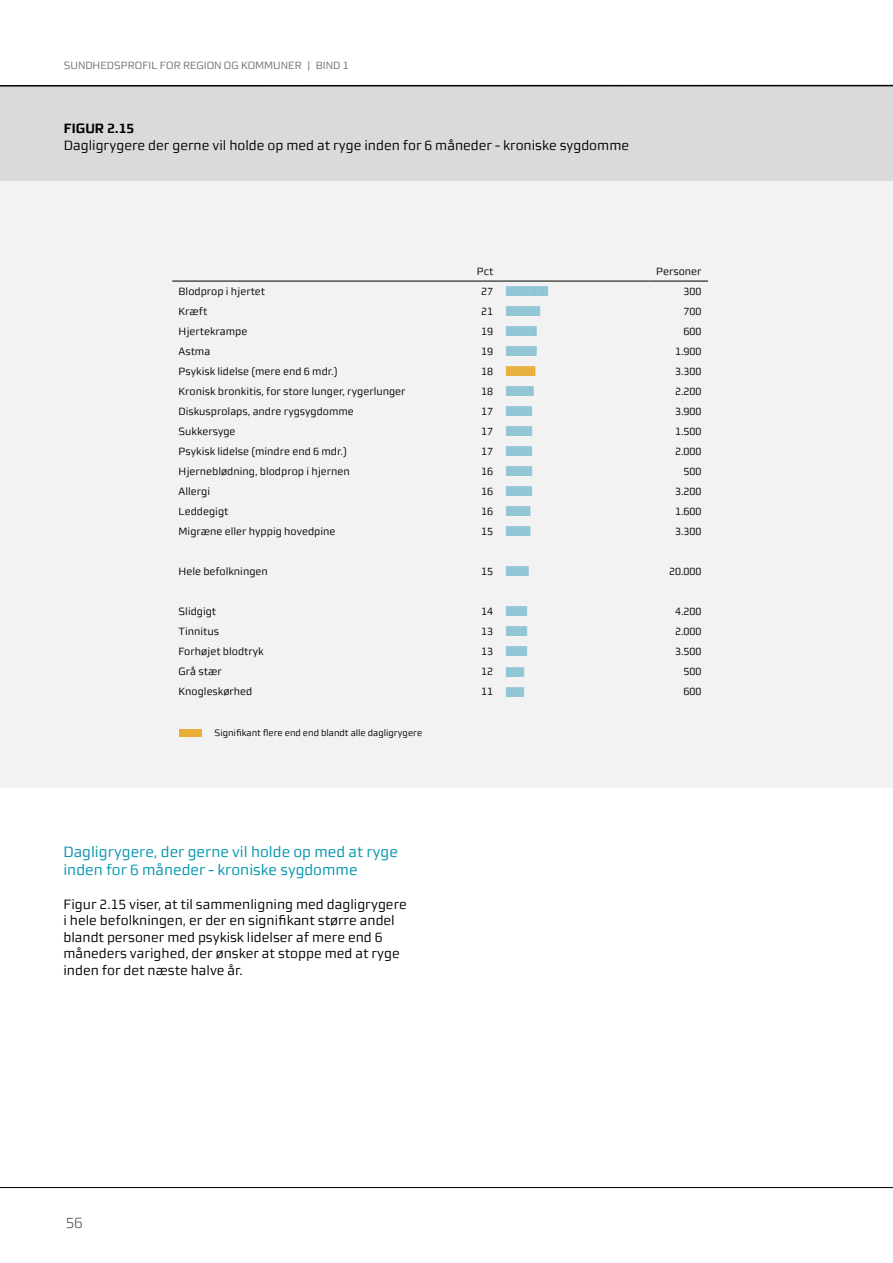
<style>
.page{position:relative;width:893px;height:1263px;background:#fff}
.page>*{position:absolute;margin:0;border:0;box-sizing:border-box;transform-origin:0 0}
.t1{font:15px/18px "midtsans";color:#0094af}
.t2{font:15px "midtsans";color:#706f6f}
.t3{font:13.5px/16.5px "midtsans";color:#000}
.t4{font:700 13.5px "midtsans";color:#000}
.t5{font:700 11.55px "Britannic";color:#8dc5d5;scale:.91 1}
.t6{font:700 11.55px "Britannic";color:#e8ae36;scale:.91 1}
.t7{font:10.5px "midtsans";color:#000}
.t8{font:10.5px "midtsans";color:#706f6f}
.t9{font:9.15px "midtsans";color:#000}
.s1{font-family:"midtsans";font-weight:400;font-size:10.5px;color:#000}
</style>
<div class="page">
<hr style="left:0;top:1187px;width:893px;height:1px;background:#000">
<div style="left:0;top:87px;width:893px;height:95px;background:#dadada"></div>
<hr style="left:0;top:85px;width:893px;height:2px;background:#000">
<div style="left:0;top:182px;width:893px;height:606px;background:#f2f2f2"></div>
<hr style="left:172px;top:281px;width:298px;height:1px;background:#000">
<hr style="left:470px;top:281px;width:30px;height:1px;background:#000">
<hr style="left:500px;top:281px;width:148px;height:1px;background:#000">
<hr style="left:648px;top:281px;width:60px;height:1px;background:#000">
<div style="left:179px;top:729px;width:23px;height:8px;background:#e8ae36"></div>
<p class="t8" style="left:64px;top:60px;width:286px">SUNDHEDSPROFIL FOR REGION OG KOMMUNER | BIND 1</p>
<p class="t4" style="left:64px;top:121px;width:72px">FIGUR 2.15</p>
<p class="t3" style="left:64px;top:137px;width:567px">Dagligrygere der gerne vil holde op med at ryge inden for 6 måneder - kroniske sygdomme</p>
<p class="t7" style="left:477px;top:265px;width:18px">Pct</p>
<p class="t7" style="left:656px;top:265px;width:47px">Personer</p>
<p class="t7" style="left:179px;top:285px;width:88px">Blodprop i hjertet</p>
<p class="t5" style="left:481px;top:284px;width:75px"><span class="s1">27</span> ||||||||||||||||||||||||||</p>
<p class="t7" style="left:684px;top:285px;width:20px">300</p>
<p class="t7" style="left:179px;top:305px;width:30px">Kræft</p>
<p class="t5" style="left:481px;top:304px;width:66px"><span class="s1">21</span> |||||||||||||||||||||</p>
<p class="t7" style="left:684px;top:305px;width:20px">700</p>
<p class="t7" style="left:179px;top:325px;width:70px">Hjertekrampe</p>
<p class="t5" style="left:481px;top:324px;width:63px"><span class="s1">19</span> |||||||||||||||||||</p>
<p class="t7" style="left:684px;top:325px;width:20px">600</p>
<p class="t7" style="left:179px;top:345px;width:33px">Astma</p>
<p class="t5" style="left:481px;top:344px;width:63px"><span class="s1">19</span> |||||||||||||||||||</p>
<p class="t7" style="left:675px;top:345px;width:28px">1.900</p>
<p class="t7" style="left:179px;top:365px;width:160px">Psykisk lidelse (mere end 6 mdr.)</p>
<p class="t6" style="left:481px;top:364px;width:61px"><span class="s1">18</span> ||||||||||||||||||</p>
<p class="t7" style="left:675px;top:365px;width:28px">3.300</p>
<p class="t7" style="left:179px;top:385px;width:229px">Kronisk bronkitis, for store lunger, rygerlunger</p>
<p class="t5" style="left:481px;top:384px;width:59px"><span class="s1">18</span> |||||||||||||||||</p>
<p class="t7" style="left:675px;top:385px;width:28px">2.200</p>
<p class="t7" style="left:179px;top:405px;width:177px">Diskusprolaps, andre rygsygdomme</p>
<p class="t5" style="left:481px;top:404px;width:57px"><span class="s1">17</span> ||||||||||||||||</p>
<p class="t7" style="left:675px;top:405px;width:28px">3.900</p>
<p class="t7" style="left:179px;top:425px;width:59px">Sukkersyge</p>
<p class="t5" style="left:481px;top:424px;width:57px"><span class="s1">17</span> ||||||||||||||||</p>
<p class="t7" style="left:675px;top:425px;width:28px">1.500</p>
<p class="t7" style="left:179px;top:445px;width:170px">Psykisk lidelse (mindre end 6 mdr.)</p>
<p class="t5" style="left:481px;top:444px;width:57px"><span class="s1">17</span> ||||||||||||||||</p>
<p class="t7" style="left:675px;top:445px;width:28px">2.000</p>
<p class="t7" style="left:179px;top:465px;width:173px">Hjerneblødning, blodprop i hjernen</p>
<p class="t5" style="left:481px;top:464px;width:57px"><span class="s1">16</span> ||||||||||||||||</p>
<p class="t7" style="left:684px;top:465px;width:20px">500</p>
<p class="t7" style="left:179px;top:485px;width:33px">Allergi</p>
<p class="t5" style="left:481px;top:484px;width:57px"><span class="s1">16</span> ||||||||||||||||</p>
<p class="t7" style="left:675px;top:485px;width:28px">3.200</p>
<p class="t7" style="left:179px;top:505px;width:51px">Leddegigt</p>
<p class="t5" style="left:481px;top:504px;width:56px"><span class="s1">16</span> |||||||||||||||</p>
<p class="t7" style="left:675px;top:505px;width:28px">1.600</p>
<p class="t7" style="left:179px;top:525px;width:158px">Migræne eller hyppig hovedpine</p>
<p class="t5" style="left:481px;top:524px;width:56px"><span class="s1">15</span> |||||||||||||||</p>
<p class="t7" style="left:675px;top:525px;width:28px">3.300</p>
<p class="t7" style="left:179px;top:565px;width:91px">Hele befolkningen</p>
<p class="t5" style="left:481px;top:564px;width:54px"><span class="s1">15</span> ||||||||||||||</p>
<p class="t7" style="left:669px;top:565px;width:34px">20.000</p>
<p class="t7" style="left:179px;top:605px;width:39px">Slidgigt</p>
<p class="t5" style="left:481px;top:604px;width:52px"><span class="s1">14</span> |||||||||||||</p>
<p class="t7" style="left:675px;top:605px;width:28px">4.200</p>
<p class="t7" style="left:179px;top:625px;width:42px">Tinnitus</p>
<p class="t5" style="left:481px;top:624px;width:52px"><span class="s1">13</span> |||||||||||||</p>
<p class="t7" style="left:675px;top:625px;width:28px">2.000</p>
<p class="t7" style="left:179px;top:645px;width:87px">Forhøjet blodtryk</p>
<p class="t5" style="left:481px;top:644px;width:52px"><span class="s1">13</span> |||||||||||||</p>
<p class="t7" style="left:675px;top:645px;width:28px">3.500</p>
<p class="t7" style="left:179px;top:665px;width:45px">Grå stær</p>
<p class="t5" style="left:481px;top:664px;width:49px"><span class="s1">12</span> |||||||||||</p>
<p class="t7" style="left:684px;top:665px;width:20px">500</p>
<p class="t7" style="left:179px;top:685px;width:75px">Knogleskørhed</p>
<p class="t5" style="left:481px;top:684px;width:49px"><span class="s1">11</span> |||||||||||</p>
<p class="t7" style="left:684px;top:685px;width:20px">600</p>
<p class="t9" style="left:214px;top:728px;width:209px">Signifikant flere end end blandt alle dagligrygere</p>
<h1 class="t1" style="left:63px;top:843px;width:336px">Dagligrygere, der gerne vil holde op med at ryge inden for 6 måneder - kroniske sygdomme</h1>
<p class="t3" style="left:63px;top:895px;width:345px">Figur 2.15 viser, at til sammenligning med dagligrygere i hele befolkningen, er der en signifikant større andel blandt personer med psykisk lidelser af mere end 6 måneders varighed, der ønsker at stoppe med at ryge inden for det næste halve år.</p>
<h1 class="t2" style="left:66px;top:1214px;width:19px">56</h1>
</div>
